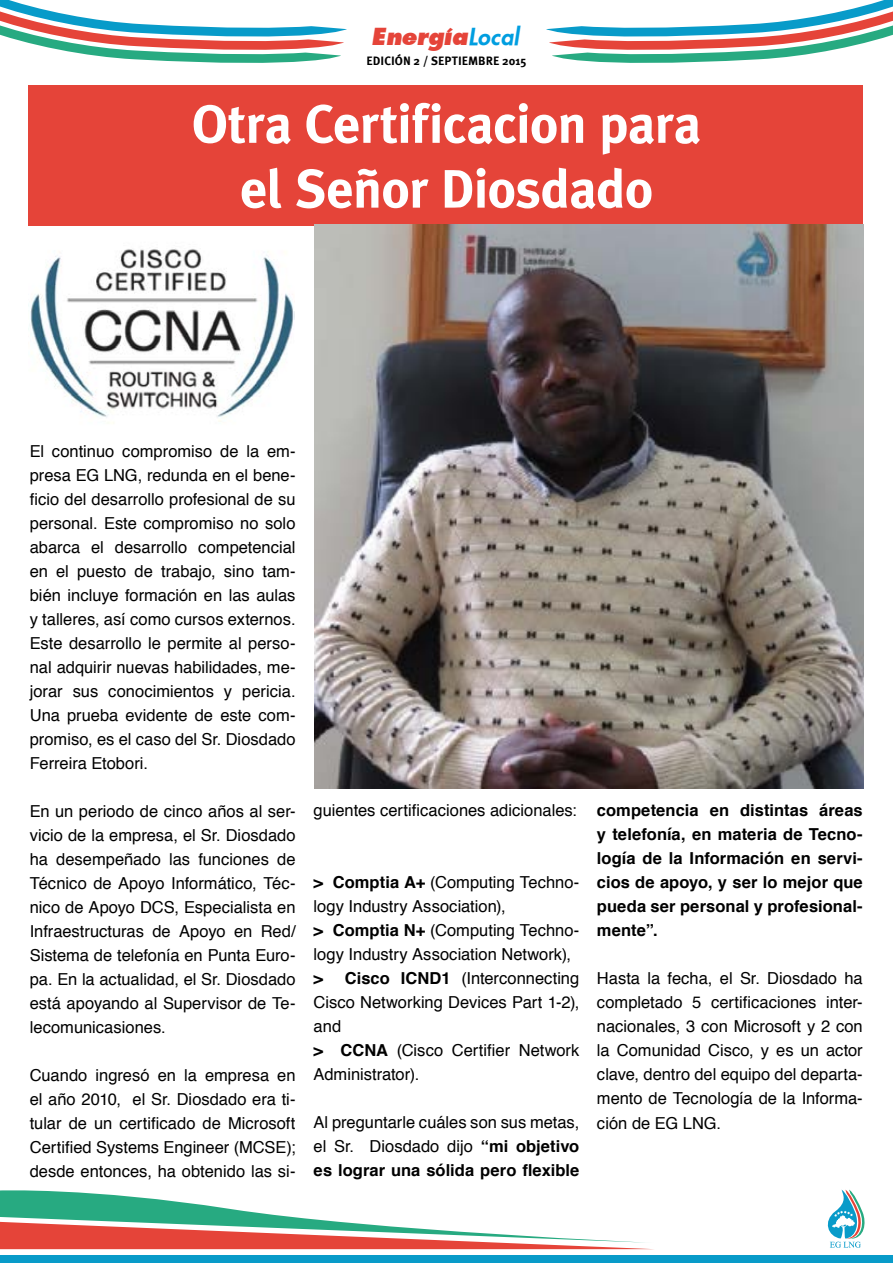
<style>
.page{position:relative;width:893px;height:1263px;background:#fff}
.page>*{position:absolute;margin:0;border:0;box-sizing:border-box;transform-origin:0 0}
.t1{font:700 54px/64.8px "Meta Plus";letter-spacing:-.015em;color:#fff;text-align:center}
.t2{font:italic 22.5px "Kudos Black SSK Bold";letter-spacing:-.005em;color:#e54439}
.t3{font:16.5px/24px "Helvetica";color:#000;text-align:justify}
.t4{font:700 16.5px/24px "Helvetica";letter-spacing:.005em;color:#000;text-align:justify}
.t5{font:700 12px "Meta Plus";letter-spacing:.005em;color:#000}
.s1{font-family:"Kudos Black SSK Italic";font-style:normal;color:#009ee0}
.s2{font-weight:700}
</style>
<div class="page">
<svg style="left:0;top:0;width:347px;height:63px"></svg>
<svg style="left:546px;top:0;width:347px;height:63px"></svg>
<svg style="left:0;top:1190px;width:649px;height:59px"></svg>
<div style="left:0;top:1255px;width:893px;height:8px;background:#089bc9"></div>
<svg style="left:827px;top:1189px;width:38px;height:59px"></svg>
<div style="left:29px;top:85px;width:834px;height:140px;background:#e54439"></div>
<img style="left:30px;top:248px;width:265px;height:176px">
<img style="left:314px;top:225px;width:549px;height:564px">
<h2 class="t2" style="left:373px;top:22px;width:149px">Energía<span class="s1">Local</span></h2>
<p class="t5" style="left:367px;top:54px;width:161px">EDICIÓN 2 / SEPTIEMBRE 2015</p>
<h1 class="t1" style="left:192px;top:91px;width:511px">Otra Certificacion para el Señor Diosdado</h1>
<p class="t3" style="left:30px;top:439px;width:267px">El continuo compromiso de la em&shy;presa EG LNG, redunda en el bene&shy;ficio del desarrollo profesional de su personal. Este compromiso no solo abarca el desarrollo competencial en el puesto de trabajo, sino tam&shy;bién incluye formación en las aulas y talleres, así como cursos externos.<br>Este desarrollo le permite al perso&shy;nal adquirir nuevas habilidades, me&shy;jorar sus conocimientos y pericia.<br>Una prueba evidente de este com&shy;promiso, es el caso del Sr. Diosdado Ferreira Etobori.</p>
<p class="t3" style="left:30px;top:800px;width:267px">En un periodo de cinco años al ser&shy;vicio de la empresa, el Sr. Diosdado ha desempeñado las funciones de Técnico de Apoyo Informático, Téc&shy;nico de Apoyo DCS, Especialista en Infraestructuras de Apoyo en Red/ Sistema de telefonía en Punta Euro&shy;pa. En la actualidad, el Sr. Diosdado está apoyando al Supervisor de Te&shy;lecomunicasiones.</p>
<p class="t3" style="left:30px;top:1064px;width:267px">Cuando ingresó en la empresa en el año 2010, el Sr. Diosdado era ti&shy;tular de un certificado de Microsoft Certified Systems Engineer (MCSE); desde entonces, ha obtenido las si-</p>
<p class="t3" style="left:314px;top:799px;width:265px">guientes certificaciones adicionales:</p>
<p class="t3" style="left:314px;top:871px;width:267px;text-align:left"><span class="s2">&gt; Comptia A+</span> (Computing Techno&shy;logy Industry Association),<br><span class="s2">&gt; Comptia N+</span> (Computing Techno&shy;logy Industry Association Network), <span class="s2">&gt; Cisco ICND1</span> (Interconnecting<br>Cisco Networking Devices Part 1-2), and<br><span class="s2">&gt; CCNA</span> (Cisco Certifier Network<br>Administrator).</p>
<p class="t3" style="left:314px;top:1111px;width:267px">Al preguntarle cuáles son sus metas, el Sr. Diosdado dijo <span class="s2">“mi objetivo es lograr una sólida pero flexible</span></p>
<p class="t4" style="left:597px;top:799px;width:267px">competencia en distintas áreas y telefonía, en materia de Tecno&shy;logía de la Información en servi&shy;cios de apoyo, y ser lo mejor que pueda ser personal y profesional&shy;mente”.</p>
<p class="t3" style="left:597px;top:967px;width:267px">Hasta la fecha, el Sr. Diosdado ha completado 5 certificaciones inter&shy;nacionales, 3 con Microsoft y 2 con la Comunidad Cisco, y es un actor clave, dentro del equipo del departa&shy;mento de Tecnología de la Informa&shy;ción de EG LNG.</p>
</div>
